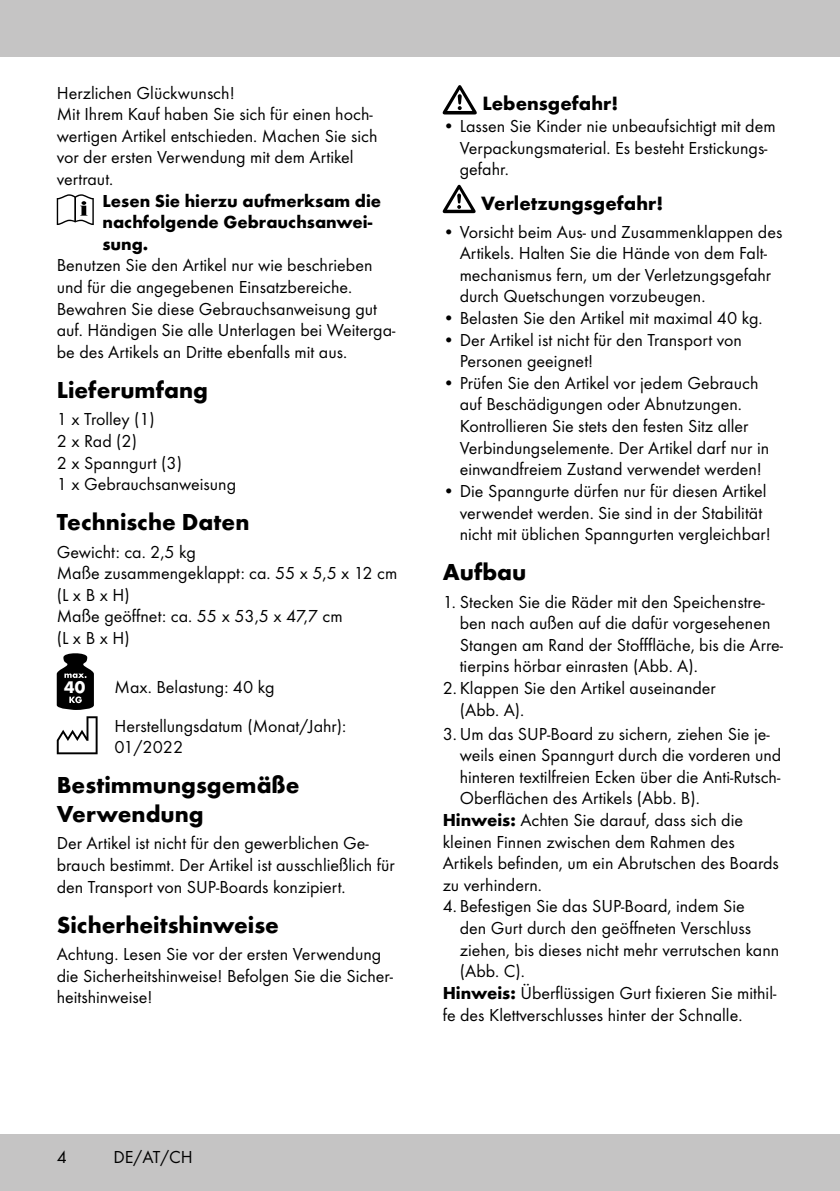
<style>
.page{position:relative;width:840px;height:1191px;background:#fff}
.page>*{position:absolute;margin:0;border:0;box-sizing:border-box;transform-origin:0 0}
.t1{font:700 24px/28.8px "Futura TOT";color:#000}
.t2{font:700 20px "Futura TOT";color:#000}
.t3{font:18px/21.6px "Futura TOT Boo";color:#000}
.t4{font:700 18px/21.6px "Futura TOT";color:#000}
.t5{font:700 17.4px "Futura TOT";color:#fff}
.s1{font-family:"Futura TOT";font-weight:700}
</style>
<div class="page">
<div style="left:0;top:1134px;width:839px;height:57px;background:#c5c4c4"></div>
<div style="left:0;top:0;width:839px;height:57px;background:#c5c4c4"></div>
<svg style="left:57px;top:194px;width:37px;height:31px"></svg>
<svg style="left:57px;top:653px;width:37px;height:57px"></svg>
<svg style="left:57px;top:716px;width:40px;height:38px"></svg>
<svg style="left:442px;top:85px;width:34px;height:29px"></svg>
<svg style="left:442px;top:185px;width:33px;height:28px"></svg>
<p class="t3" style="left:57px;top:82px;width:322px">Herzlichen Glückwunsch!<br>Mit Ihrem Kauf haben Sie sich für einen hoch&shy;wertigen Artikel entschieden. Machen Sie sich vor der ersten Verwendung mit dem Artikel vertraut.</p>
<p class="t4" style="left:102px;top:189px;width:280px">Lesen Sie hierzu aufmerksam die nachfolgende Gebrauchsanwei&shy;sung.</p>
<p class="t3" style="left:57px;top:254px;width:340px">Benutzen Sie den Artikel nur wie beschrieben und für die angegebenen Einsatzbereiche.<br>Bewahren Sie diese Gebrauchsanweisung gut auf. Händigen Sie alle Unterlagen bei Weiterga&shy;be des Artikels an Dritte ebenfalls mit aus.</p>
<h1 class="t1" style="left:57px;top:375px;width:153px">Lieferumfang</h1>
<p class="t3" style="left:57px;top:408px;width:181px">1 x Trolley (1)<br>2 x Rad (2)<br>2 x Spanngurt (3)<br>1 x Gebrauchsanweisung</p>
<h1 class="t1" style="left:57px;top:507px;width:194px">Technische Daten</h1>
<p class="t3" style="left:57px;top:540px;width:342px">Gewicht: ca. 2,5 kg<br>Maße zusammengeklappt: ca. 55 x 5,5 x 12 cm (LxBxH)<br>Maße geöffnet: ca. 55 x 53,5 x 47,7 cm (LxBxH)</p>
<p class="t5" style="left:64px;top:676px;width:22px">40</p>
<p class="t3" style="left:115px;top:667px;width:233px;line-height:38.6px">Max. Belastung: 40 kg<br>Herstellungsdatum (Monat/Jahr):</p>
<p class="t3" style="left:115px;top:736px;width:70px">01/2022</p>
<h1 class="t1" style="left:57px;top:770px;width:244px">Bestimmungsgemäße<br>Verwendung</h1>
<p class="t3" style="left:57px;top:832px;width:339px">Der Artikel ist nicht für den gewerblichen Ge&shy;brauch bestimmt. Der Artikel ist ausschließlich für den Transport von SUP-Boards konzipiert.</p>
<h1 class="t1" style="left:57px;top:910px;width:223px">Sicherheitshinweise</h1>
<p class="t3" style="left:57px;top:943px;width:337px">Achtung. Lesen Sie vor der ersten Verwendung die Sicherheitshinweise! Befolgen Sie die Sicher&shy;heitshinweise!</p>
<p class="t2" style="left:482px;top:91px;width:137px">Lebensgefahr!</p>
<p class="t3" style="left:459px;top:115px;width:317px;text-indent:-17px">• Lassen Sie Kinder nie unbeaufsichtigt mit dem<br>Verpackungsmaterial. Es besteht Erstickungs&shy;gefahr.</p>
<p class="t2" style="left:481px;top:191px;width:183px">Verletzungsgefahr!</p>
<p class="t3" style="left:459px;top:221px;width:324px;text-indent:-17px">• Vorsicht beim Aus- und Zusammenklappen des Artikels. Halten Sie die Hände von dem Falt&shy;mechanismus fern, um der Verletzungsgefahr durch Quetschungen vorzubeugen.</p>
<p class="t3" style="left:442px;top:307px;width:321px">• Belasten Sie den Artikel mit maximal 40 kg.</p>
<p class="t3" style="left:459px;top:329px;width:283px;text-indent:-17px">• Der Artikel ist nicht für den Transport von<br>Personen geeignet!</p>
<p class="t3" style="left:459px;top:372px;width:311px;text-indent:-17px">• Prüfen Sie den Artikel vor jedem Gebrauch auf Beschädigungen oder Abnutzungen.<br>Kontrollieren Sie stets den festen Sitz aller Verbindungselemente. Der Artikel darf nur in einwandfreiem Zustand verwendet werden!</p>
<p class="t3" style="left:459px;top:480px;width:312px;text-indent:-17px">• Die Spanngurte dürfen nur für diesen Artikel verwendet werden. Sie sind in der Stabilität nicht mit üblichen Spanngurten vergleichbar!</p>
<h1 class="t1" style="left:442px;top:557px;width:85px">Aufbau</h1>
<p class="t3" style="left:459px;top:590px;width:325px;text-indent:-17px">1. Stecken Sie die Räder mit den Speichenstre&shy;ben nach außen auf die dafür vorgesehenen Stangen am Rand der Stofffläche, bis die Arre&shy;tierpins hörbar einrasten (Abb. A).</p>
<p class="t3" style="left:459px;top:677px;width:257px;text-indent:-17px">2. Klappen Sie den Artikel auseinander (Abb. A).</p>
<p class="t3" style="left:442px;top:722px;width:328px">3.Um das SUP-Board zu sichern, ziehen Sie je-</p>
<p class="t3" style="left:459px;top:744px;width:323px">weils einen Spanngurt durch die vorderen und</p>
<p class="t3" style="left:459px;top:766px;width:322px">hinteren textilfreien Ecken über die Anti-Rutsch-</p>
<p class="t3" style="left:459px;top:787px;width:241px">Oberflächen des Artikels (Abb. B).</p>
<p class="t3" style="left:442px;top:809px;width:302px"><span class="s1">Hinweis:</span> Achten Sie darauf, dass sich die</p>
<p class="t3" style="left:442px;top:830px;width:293px">kleinen Finnen zwischen dem Rahmen des</p>
<p class="t3" style="left:442px;top:852px;width:337px">Artikels befinden, um ein Abrutschen des Boards</p>
<p class="t3" style="left:442px;top:874px;width:101px">zu verhindern.</p>
<p class="t3" style="left:442px;top:895px;width:303px">4. Befestigen Sie das SUP-Board, indem Sie</p>
<p class="t3" style="left:459px;top:917px;width:293px">den Gurt durch den geöffneten Verschluss</p>
<p class="t3" style="left:459px;top:938px;width:321px">ziehen, bis dieses nicht mehr verrutschen kann</p>
<p class="t3" style="left:459px;top:960px;width:67px">(Abb. C).</p>
<p class="t3" style="left:442px;top:982px;width:335px"><span class="s1">Hinweis:</span> Überflüssigen Gurt fixieren Sie mithil-</p>
<p class="t3" style="left:442px;top:1003px;width:301px">fe des Klettverschlusses hinter der Schnalle.</p>
<p class="t3" style="left:57px;top:1146px;width:12px">4</p>
<p class="t3" style="left:113px;top:1146px;width:81px">DE/AT/CH</p>
</div>
